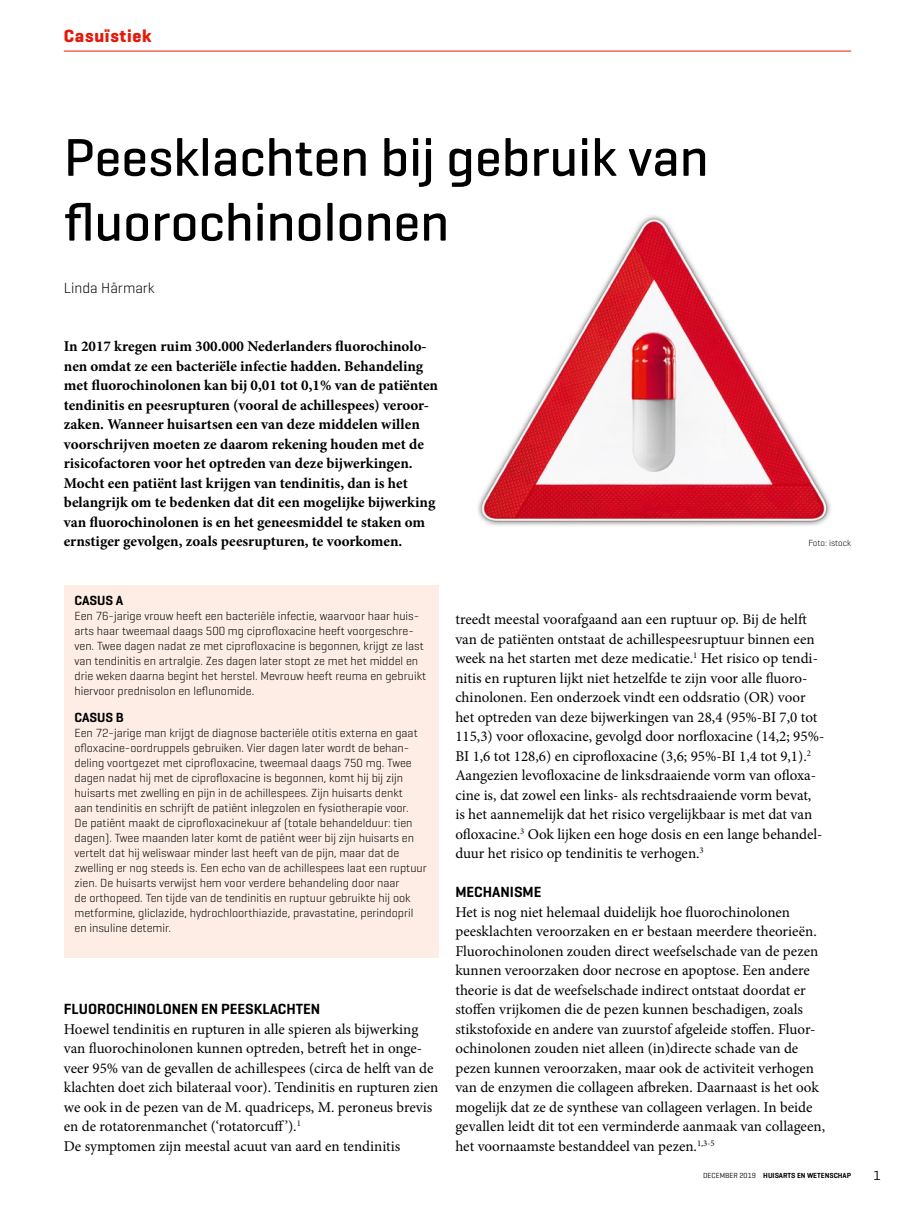
<style>
.page{position:relative;width:915px;height:1212px;background:#fff}
.page>*{position:absolute;margin:0;border:0;box-sizing:border-box;transform-origin:0 0}
.Title_artikelkop{font:500 54px/64.8px "Geogrotesque";color:#000}
.Category_rubriekkop{font:700 18px "Geogrotesque";letter-spacing:.04em;color:#e4190a}
.Para_broodtekst{font:15px/19.5px "Minion Pro";color:#000}
.Para_intro{font:700 15px/19.5px "Minion Pro";color:#000}
.SectionHeading_1_tus{font:600 15px "Geogrotesque";color:#000}
.Author_auteur{font:300 15px "Geogrotesque";color:#000}
.Box_Heading_casuskop{font:600 13.5px "Geogrotesque";color:#000}
.NoXML_paginacijfer_R{font:13.5px "Geogrotesque";color:#000}
.Para_casus_tekst{font:300 12px/15px "Geogrotesque";color:#000}
.Image_Caption_figuur{font:300 9px "Geogrotesque";color:#000}
.Dateline_voetregel_R{font:600 7.5px "Geogrotesque";color:#000}
.s1{font-weight:400}
</style>
<div class="page">
<hr style="left:64px;top:51px;width:786px;height:1px;background:#e4190a">
<div style="left:64px;top:585px;width:374px;height:373px;background:#fdede4"></div>
<img style="left:478px;top:215px;width:353px;height:311px">
<p class="Category_rubriekkop" style="left:64px;top:25px;width:89px">Casuïstiek</p>
<p class="Title_artikelkop" style="left:64px;top:124px;width:646px">Peesklachten bij gebruik van fluorochinolonen</p>
<p class="Author_auteur" style="left:64px;top:278px;width:92px">Linda Härmark</p>
<p class="Para_intro" style="left:64px;top:337px;width:375px">In 2017 kregen ruim 300.000 Nederlanders fluorochinolo&shy;nen omdat ze een bacteriële infectie hadden. Behandeling met fluorochinolonen kan bij 0,01 tot 0,1% van de patiënten tendinitis en peesrupturen (vooral de achillespees) veroor&shy;zaken. Wanneer huisartsen een van deze middelen willen voorschrijven moeten ze daarom rekening houden met de risicofactoren voor het optreden van deze bijwerkingen.<br>Mocht een patiënt last krijgen van tendinitis, dan is het belangrijk om te bedenken dat dit een mogelijke bijwerking van fluorochinolonen is en het geneesmiddel te staken om ernstiger gevolgen, zoals peesrupturen, te voorkomen.</p>
<p class="Image_Caption_figuur" style="left:808px;top:538px;width:44px">Foto: istock</p>
<p class="Box_Heading_casuskop" style="left:74px;top:592px;width:50px">CASUS A</p>
<p class="Para_casus_tekst" style="left:74px;top:608px;width:353px">Een 76-jarige vrouw heeft een bacteriële infectie, waarvoor haar huis&shy;arts haar tweemaal daags 500 mg ciprofloxacine heeft voorgeschre&shy;ven. Twee dagen nadat ze met ciprofloxacine is begonnen, krijgt ze last van tendinitis en artralgie. Zes dagen later stopt ze met het middel en drie weken daarna begint het herstel. Mevrouw heeft reuma en gebruikt hiervoor prednisolon en leflunomide.</p>
<p class="Box_Heading_casuskop" style="left:74px;top:709px;width:51px">CASUS B</p>
<p class="Para_casus_tekst" style="left:74px;top:725px;width:354px">Een 72-jarige man krijgt de diagnose bacteriële otitis externa en gaat ofloxacine-oordruppels gebruiken. Vier dagen later wordt de behan&shy;deling voortgezet met ciprofloxacine, tweemaal daags 750 mg. Twee dagen nadat hij met de ciprofloxacine is begonnen, komt hij bij zijn huisarts met zwelling en pijn in de achillespees. Zijn huisarts denkt<br>aan tendinitis en schrijft de patiënt inlegzolen en fysiotherapie voor.<br>De patiënt maakt de ciprofloxacinekuur af (totale behandelduur: tien dagen). Twee maanden later komt de patiënt weer bij zijn huisarts en vertelt dat hij weliswaar minder last heeft van de pijn, maar dat de zwelling er nog steeds is. Een echo van de achillespees laat een ruptuur zien. De huisarts verwijst hem voor verdere behandeling door naar<br>de orthopeed. Ten tijde van de tendinitis en ruptuur gebruikte hij ook metformine, gliclazide, hydrochloorthiazide, pravastatine, perindopril en insuline detemir.</p>
<p class="SectionHeading_1_tus" style="left:64px;top:1000px;width:258px">FLUOROCHINOLONEN EN PEESKLACHTEN</p>
<p class="Para_broodtekst" style="left:64px;top:1019px;width:376px">Hoewel tendinitis en rupturen in alle spieren als bijwerking van fluorochinolonen kunnen optreden, betreft het in onge&shy;veer 95% van de gevallen de achillespees (circa de helft van de klachten doet zich bilateraal voor). Tendinitis en rupturen zien we ook in de pezen van de M. quadriceps, M. peroneus brevis en de rotatorenmanchet (‘rotatorcuff’).<sup>1</sup></p>
<p class="Para_broodtekst" style="left:64px;top:1136px;width:338px">De symptomen zijn meestal acuut van aard en tendinitis</p>
<p class="Para_broodtekst" style="left:455px;top:610px;width:370px">treedt meestal voorafgaand aan een ruptuur op. Bij de helft van de patiënten ontstaat de achillespeesruptuur binnen een week na het starten met deze medicatie.<sup>1</sup> Het risico op tendi&shy;nitis en rupturen lijkt niet hetzelfde te zijn voor alle fluoro&shy;chinolonen. Een onderzoek vindt een oddsratio (OR) voor het optreden van deze bijwerkingen van 28,4 (95%-BI 7,0 tot 115,3) voor ofloxacine, gevolgd door norfloxacine (14,2; 95%- BI 1,6 tot 128,6) en ciprofloxacine (3,6; 95%-BI 1,4 tot 9,1).<sup>2<br></sup>Aangezien levofloxacine de linksdraaiende vorm van ofloxa&shy;cine is, dat zowel een links- als rechtsdraaiende vorm bevat, is het aannemelijk dat het risico vergelijkbaar is met dat van ofloxacine.<sup>3</sup> Ook lijken een hoge dosis en een lange behandel&shy;duur het risico op tendinitis te verhogen.<sup>3</sup></p>
<p class="SectionHeading_1_tus" style="left:455px;top:883px;width:88px">MECHANISME</p>
<p class="Para_broodtekst" style="left:455px;top:902px;width:371px">Het is nog niet helemaal duidelijk hoe fluorochinolonen peesklachten veroorzaken en er bestaan meerdere theorieën.<br>Fluorochinolonen zouden direct weefselschade van de pezen kunnen veroorzaken door necrose en apoptose. Een andere theorie is dat de weefselschade indirect ontstaat doordat er stoffen vrijkomen die de pezen kunnen beschadigen, zoals stikstofoxide en andere van zuurstof afgeleide stoffen. Fluor&shy;ochinolonen zouden niet alleen (in)directe schade van de pezen kunnen veroorzaken, maar ook de activiteit verhogen van de enzymen die collageen afbreken. Daarnaast is het ook mogelijk dat ze de synthese van collageen verlagen. In beide gevallen leidt dit tot een verminderde aanmaak van collageen, het voornaamste bestanddeel van pezen.<sup>1,3-5</sup></p>
<p class="Dateline_voetregel_R" style="left:703px;top:1171px;width:149px"><span class="s1">DECEMBER 2019</span> HUISARTS EN WETENSCHAP</p>
<p class="NoXML_paginacijfer_R" style="left:873px;top:1166px;width:9px">1</p>
</div>
